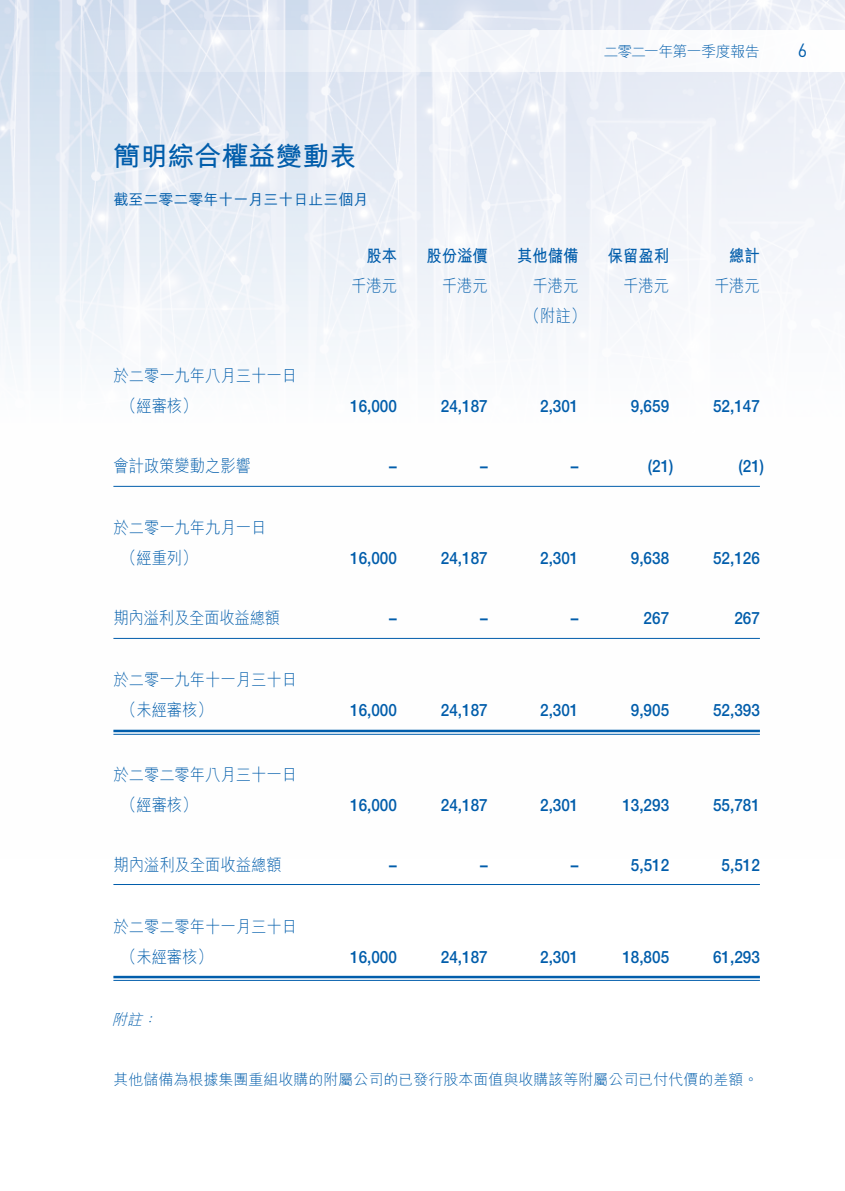
<style>
.page{position:relative;width:845px;height:1191px;background:#fff}
.page>*{position:absolute;margin:0;border:0;box-sizing:border-box;transform-origin:0 0}
.Heading{font:700 27px "M Hei HK";color:#015dab}
.t1{font:18.8px "DIN";color:#015dab;scale:.95 1}
.Table_1_Colume{font:500 17px "Helvetica Neue LT Std";color:#015dab;scale:.9 1}
.Table_1_Colume-2{font:300 17px "M Hei HK";color:#015dab;scale:.9 1}
.Table_1_Colume-3{font:700 17px "M Hei HK";color:#015dab;scale:.9 1}
.Notes{font:300 15px "M Hei HK";color:#015dab}
.Date{font:500 15px "M Hei HK";color:#015dab}
.Notes-2{font:300 15px "M Hei HK";letter-spacing:-.045em;color:#015dab}
.Notes-3{font:italic 300 15px "M Hei HK";color:#015dab}
</style>
<div class="page">
<img style="left:1px;top:0;width:844px;height:734px">
<svg style="left:1px;top:30px;width:844px;height:41px;fill:#f1f3f9"></svg>
<hr style="left:113px;top:486px;width:647px;height:1px;background:#015dab">
<hr style="left:113px;top:638px;width:647px;height:1px;background:#015dab">
<hr style="left:113px;top:729px;width:647px;height:3px;background:#015dab">
<hr style="left:113px;top:734px;width:647px;height:1px;background:#015dab">
<hr style="left:113px;top:884px;width:647px;height:1px;background:#015dab">
<hr style="left:113px;top:975px;width:647px;height:3px;background:#015dab">
<hr style="left:113px;top:980px;width:647px;height:1px;background:#015dab">
<p class="Heading" style="left:113px;top:136px;width:244px">簡明綜合權益變動表</p>
<p class="Date" style="left:113px;top:188px;width:256px">截至二零二零年十一月三十日止三個月</p>
<p class="Notes-2" style="left:603px;top:44px;width:158px">二零二一年第一季度報告</p>
<p class="t1" style="left:798px;top:39px;width:11px">6</p>
<p class="Table_1_Colume-3" style="left:366px;top:244px;width:35px">股本</p>
<p class="Table_1_Colume-3" style="left:426px;top:244px;width:69px">股份溢價</p>
<p class="Table_1_Colume-3" style="left:517px;top:244px;width:70px">其他儲備</p>
<p class="Table_1_Colume-3" style="left:608px;top:244px;width:70px">保留盈利</p>
<p class="Table_1_Colume-3" style="left:729px;top:244px;width:35px">總計</p>
<p class="Table_1_Colume-2" style="left:351px;top:277px;width:52px">千港元</p>
<p class="Table_1_Colume-2" style="left:442px;top:277px;width:52px">千港元</p>
<p class="Table_1_Colume-2" style="left:532px;top:277px;width:52px">千港元</p>
<p class="Table_1_Colume-2" style="left:623px;top:277px;width:52px">千港元</p>
<p class="Table_1_Colume-2" style="left:714px;top:277px;width:52px">千港元</p>
<p class="Table_1_Colume-2" style="left:525px;top:307px;width:70px">（附註）</p>
<p class="Table_1_Colume-2" style="left:113px;top:367px;width:205px">於二零一九年八月三十一日</p>
<p class="Table_1_Colume-2" style="left:121px;top:397px;width:87px">（經審核）</p>
<p class="Table_1_Colume" style="left:350px;top:396px;width:53px">16,000</p>
<p class="Table_1_Colume" style="left:441px;top:396px;width:53px">24,187</p>
<p class="Table_1_Colume" style="left:540px;top:396px;width:44px">2,301</p>
<p class="Table_1_Colume" style="left:631px;top:396px;width:44px">9,659</p>
<p class="Table_1_Colume" style="left:713px;top:396px;width:53px">52,147</p>
<p class="Table_1_Colume-2" style="left:113px;top:457px;width:154px">會計政策變動之影響</p>
<p class="Table_1_Colume" style="left:389px;top:456px;width:10px">–</p>
<p class="Table_1_Colume" style="left:480px;top:456px;width:10px">–</p>
<p class="Table_1_Colume" style="left:571px;top:456px;width:10px">–</p>
<p class="Table_1_Colume" style="left:648px;top:456px;width:30px">(21)</p>
<p class="Table_1_Colume" style="left:738px;top:456px;width:30px">(21)</p>
<p class="Table_1_Colume-2" style="left:113px;top:519px;width:171px">於二零一九年九月一日</p>
<p class="Table_1_Colume-2" style="left:121px;top:549px;width:87px">（經重列）</p>
<p class="Table_1_Colume" style="left:350px;top:548px;width:53px">16,000</p>
<p class="Table_1_Colume" style="left:441px;top:548px;width:53px">24,187</p>
<p class="Table_1_Colume" style="left:540px;top:548px;width:44px">2,301</p>
<p class="Table_1_Colume" style="left:631px;top:548px;width:44px">9,638</p>
<p class="Table_1_Colume" style="left:713px;top:548px;width:53px">52,126</p>
<p class="Table_1_Colume-2" style="left:113px;top:609px;width:187px">期內溢利及全面收益總額</p>
<p class="Table_1_Colume" style="left:389px;top:608px;width:10px">–</p>
<p class="Table_1_Colume" style="left:480px;top:608px;width:10px">–</p>
<p class="Table_1_Colume" style="left:571px;top:608px;width:10px">–</p>
<p class="Table_1_Colume" style="left:643px;top:608px;width:30px">267</p>
<p class="Table_1_Colume" style="left:734px;top:608px;width:30px">267</p>
<p class="Table_1_Colume-2" style="left:113px;top:671px;width:205px">於二零一九年十一月三十日</p>
<p class="Table_1_Colume-2" style="left:121px;top:701px;width:103px">（未經審核）</p>
<p class="Table_1_Colume" style="left:350px;top:700px;width:53px">16,000</p>
<p class="Table_1_Colume" style="left:441px;top:700px;width:53px">24,187</p>
<p class="Table_1_Colume" style="left:540px;top:700px;width:44px">2,301</p>
<p class="Table_1_Colume" style="left:631px;top:700px;width:44px">9,905</p>
<p class="Table_1_Colume" style="left:713px;top:700px;width:53px">52,393</p>
<p class="Table_1_Colume-2" style="left:113px;top:765px;width:205px">於二零二零年八月三十一日</p>
<p class="Table_1_Colume-2" style="left:121px;top:795px;width:87px">（經審核）</p>
<p class="Table_1_Colume" style="left:350px;top:794px;width:53px">16,000</p>
<p class="Table_1_Colume" style="left:441px;top:794px;width:53px">24,187</p>
<p class="Table_1_Colume" style="left:540px;top:794px;width:44px">2,301</p>
<p class="Table_1_Colume" style="left:622px;top:794px;width:53px">13,293</p>
<p class="Table_1_Colume" style="left:713px;top:794px;width:53px">55,781</p>
<p class="Table_1_Colume-2" style="left:113px;top:855px;width:188px">期內溢利及全面收益總額</p>
<p class="Table_1_Colume" style="left:389px;top:854px;width:10px">–</p>
<p class="Table_1_Colume" style="left:480px;top:854px;width:10px">–</p>
<p class="Table_1_Colume" style="left:571px;top:854px;width:10px">–</p>
<p class="Table_1_Colume" style="left:631px;top:854px;width:44px">5,512</p>
<p class="Table_1_Colume" style="left:721px;top:854px;width:44px">5,512</p>
<p class="Table_1_Colume-2" style="left:113px;top:917px;width:205px">於二零二零年十一月三十日</p>
<p class="Table_1_Colume-2" style="left:121px;top:947px;width:103px">（未經審核）</p>
<p class="Table_1_Colume" style="left:350px;top:946px;width:53px">16,000</p>
<p class="Table_1_Colume" style="left:441px;top:946px;width:53px">24,187</p>
<p class="Table_1_Colume" style="left:540px;top:946px;width:44px">2,301</p>
<p class="Table_1_Colume" style="left:622px;top:946px;width:53px">18,805</p>
<p class="Table_1_Colume" style="left:713px;top:946px;width:53px">61,293</p>
<p class="Notes-3" style="left:112px;top:1011px;width:50px">附註：</p>
<p class="Notes" style="left:113px;top:1071px;width:646px">其他儲備為根據集團重組收購的附屬公司的已發行股本面值與收購該等附屬公司已付代價的差額。</p>
</div>
